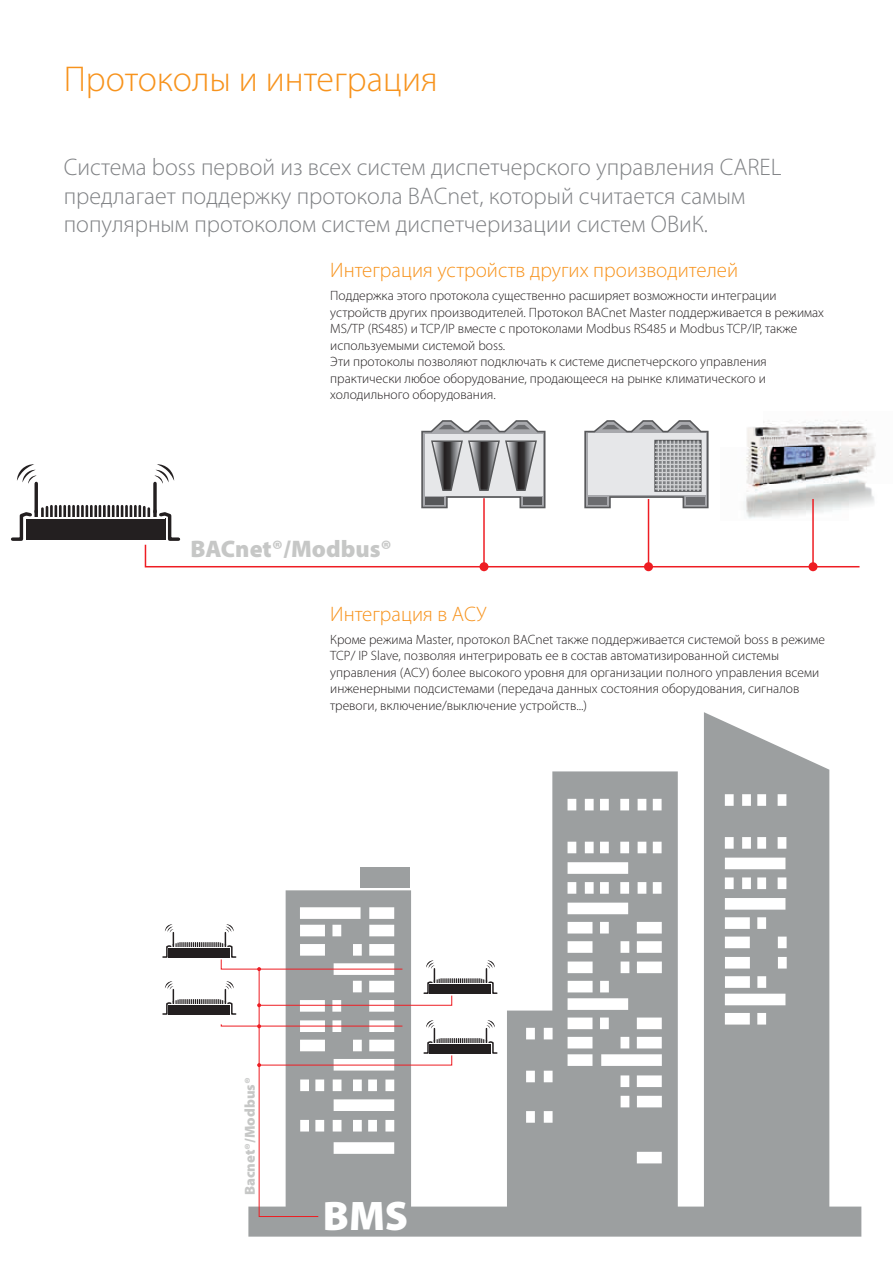
<style>
.page{position:relative;width:893px;height:1263px;background:#fff}
.page>*{position:absolute;margin:0;border:0;box-sizing:border-box;transform-origin:0 0}
.t1{font:900 41.55px "Myriad Pro";color:#fff}
.t2{font:300 36px "Myriad Pro";color:#f7931d}
.t3{font:300 24px/28.5px "Myriad Pro";color:#808285}
.t4{font:900 24px "Myriad Pro";color:#c6c7c6}
.t5{font:300 21px "Myriad Pro";color:#f7931d}
.t6{font:900 14.4px "Myriad Pro";color:#c6c7c6}
.t7{font:300 13.5px/16.5px "Myriad Pro";color:#231f20}
</style>
<div class="page">
<img style="left:861px;top:423px;width:15px;height:82px">
<div style="left:479px;top:562px;width:9px;height:9px;background:#ee1d23;border-radius:50%"></div>
<div style="left:644px;top:562px;width:9px;height:9px;background:#ee1d23;border-radius:50%"></div>
<div style="left:808px;top:562px;width:9px;height:9px;background:#ee1d23;border-radius:50%"></div>
<svg style="left:11px;top:420px;width:850px;height:148px"></svg>
<div style="left:588px;top:434px;width:117px;height:61px;background:#e6e7e9"></div>
<div style="left:588px;top:497px;width:19px;height:8px;background:#6c6d70"></div>
<div style="left:686px;top:497px;width:19px;height:8px;background:#6c6d70"></div>
<svg style="left:657px;top:443px;width:40px;height:45px"></svg>
<div style="left:654px;top:440px;width:48px;height:52px;border:2px solid #57585a"></div>
<hr style="left:655px;top:452px;width:46px;height:1px;background:#d1d2d4">
<hr style="left:655px;top:456px;width:46px;height:1px;background:#d1d2d4">
<hr style="left:655px;top:464px;width:46px;height:1px;background:#d1d2d4">
<hr style="left:655px;top:472px;width:46px;height:1px;background:#d1d2d4">
<hr style="left:655px;top:480px;width:46px;height:1px;background:#d1d2d4">
<hr style="left:655px;top:488px;width:46px;height:1px;background:#d1d2d4">
<hr style="left:655px;top:447px;width:46px;height:2px;background:#d1d2d4">
<hr style="left:655px;top:444px;width:46px;height:1px;background:#d1d2d4">
<hr style="left:655px;top:460px;width:46px;height:1px;background:#d1d2d4">
<hr style="left:655px;top:468px;width:46px;height:1px;background:#d1d2d4">
<hr style="left:655px;top:476px;width:46px;height:1px;background:#d1d2d4">
<hr style="left:655px;top:484px;width:46px;height:1px;background:#d1d2d4">
<hr style="left:662px;top:441px;width:1px;height:50px;background:#d1d2d4">
<hr style="left:658px;top:441px;width:1px;height:50px;background:#d1d2d4">
<hr style="left:666px;top:441px;width:1px;height:50px;background:#d1d2d4">
<hr style="left:674px;top:441px;width:1px;height:50px;background:#d1d2d4">
<hr style="left:681px;top:441px;width:2px;height:50px;background:#d1d2d4">
<hr style="left:689px;top:441px;width:2px;height:50px;background:#d1d2d4">
<hr style="left:697px;top:441px;width:2px;height:50px;background:#d1d2d4">
<hr style="left:670px;top:441px;width:1px;height:50px;background:#d1d2d4">
<hr style="left:677px;top:441px;width:2px;height:50px;background:#d1d2d4">
<hr style="left:685px;top:441px;width:2px;height:50px;background:#d1d2d4">
<hr style="left:693px;top:441px;width:2px;height:50px;background:#d1d2d4">
<svg style="left:248px;top:712px;width:613px;height:524px"></svg>
<div style="left:360px;top:868px;width:50px;height:20px;background:#9c9fa0"></div>
<svg style="left:162px;top:924px;width:336px;height:293px"></svg>
<h2 class="t2" style="left:64px;top:57px;width:376px">Протоколы и интеграция</h2>
<h3 class="t3" style="left:64px;top:153px;width:719px">Система boss первой из всех систем диспетчерского управления CAREL предлагает поддержку протокола BACnet, который считается самым популярным протоколом систем диспетчеризации систем ОВиК.</h3>
<h3 class="t5" style="left:330px;top:258px;width:409px">Интеграция устройств других производителей</h3>
<p class="t7" style="left:330px;top:287px;width:495px">Поддержка этого протокола существенно расширяет возможности интеграции устройств других производителей. Протокол BACnet Master поддерживается в режимах MS/TP (RS485) и TCP/IP вместе с протоколами Modbus RS485 и Modbus TCP/IP, также используемыми системой boss.<br>Эти протоколы позволяют подключать к системе диспетчерского управления практически любое оборудование, продающееся на рынке климатического и холодильного оборудования.</p>
<h3 class="t4" style="left:190px;top:533px;width:203px">BACnet®/Modbus®</h3>
<h3 class="t5" style="left:330px;top:601px;width:158px">Интеграция в АСУ</h3>
<p class="t7" style="left:330px;top:631px;width:496px">Кроме режима Master, протокол BACnet также поддерживается системой boss в режиме TCP/ IP Slave, позволяя интегрировать ее в состав автоматизированной системы управления (АСУ) более высокого уровня для организации полного управления всеми инженерными подсистемами (передача данных состояния оборудования, сигналов тревоги, включение/выключение устройств...)</p>
<p class="t6" style="left:240px;top:1195px;width:120px;rotate:-90deg">Bacnet®/Modbus®</p>
<h1 class="t1" style="left:323px;top:1188px;width:87px">BMS</h1>
</div>
